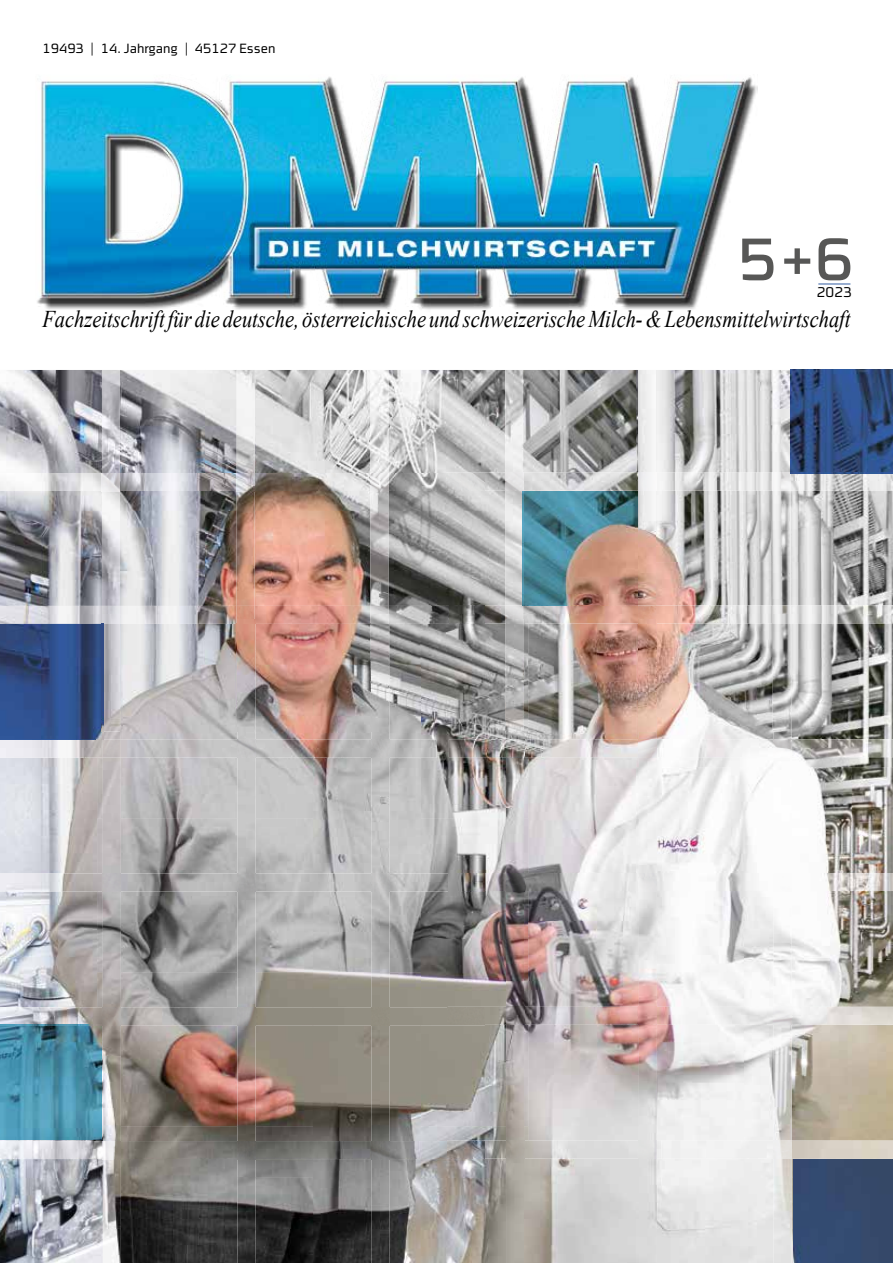
<style>
.page{position:relative;width:893px;height:1263px;background:#fff}
.page>*{position:absolute;margin:0;border:0;box-sizing:border-box;transform-origin:0 0}
.t1{font:60px "Cube OT";color:#575756}
.t2{font:italic 24px "Times New Roman";color:#000;scale:.85 1}
.t3{font:300 condensed 14.25px "Cube OT";color:#000}
.t4{font:300 condensed 13.5px "Cube OT";color:#000}
</style>
<div class="page">
<img style="left:37px;top:77px;width:721px;height:233px">
<hr style="left:818px;top:284px;width:32px;height:1px;background:#325ca3">
<img style="left:0;top:370px;width:636px;height:141px">
<img style="left:636px;top:370px;width:162px;height:397px">
<img style="left:798px;top:490px;width:95px;height:277px">
<img style="left:0;top:511px;width:421px;height:154px">
<img style="left:421px;top:511px;width:107px;height:752px">
<img style="left:528px;top:623px;width:108px;height:298px">
<img style="left:97px;top:665px;width:216px;height:461px">
<img style="left:313px;top:665px;width:108px;height:598px">
<img style="left:0;top:758px;width:97px;height:249px">
<img style="left:636px;top:767px;width:216px;height:154px">
<img style="left:852px;top:767px;width:41px;height:392px">
<img style="left:528px;top:921px;width:324px;height:256px">
<img style="left:0;top:1126px;width:151px;height:137px">
<img style="left:151px;top:1126px;width:162px;height:51px">
<img style="left:256px;top:1177px;width:57px;height:86px">
<img style="left:102px;top:370px;width:18px;height:236px">
<img style="left:0;top:473px;width:485px;height:18px">
<img style="left:102px;top:473px;width:18px;height:18px">
<img style="left:0;top:606px;width:485px;height:18px">
<img style="left:102px;top:606px;width:19px;height:657px">
<img style="left:0;top:740px;width:436px;height:18px">
<img style="left:0;top:873px;width:448px;height:18px">
<img style="left:0;top:1007px;width:448px;height:18px">
<img style="left:0;top:1141px;width:485px;height:18px">
<img style="left:237px;top:370px;width:19px;height:893px">
<img style="left:237px;top:473px;width:18px;height:18px">
<img style="left:237px;top:619px;width:18px;height:112px">
<img style="left:370px;top:370px;width:19px;height:893px">
<img style="left:370px;top:473px;width:18px;height:18px">
<img style="left:370px;top:615px;width:18px;height:116px">
<img style="left:505px;top:370px;width:18px;height:235px">
<img style="left:638px;top:370px;width:18px;height:235px">
<img style="left:773px;top:370px;width:18px;height:235px">
<img style="left:103px;top:615px;width:17px;height:9px">
<img style="left:103px;top:740px;width:18px;height:18px">
<img style="left:103px;top:873px;width:18px;height:18px">
<img style="left:103px;top:1007px;width:18px;height:18px">
<img style="left:103px;top:1141px;width:18px;height:18px">
<img style="left:238px;top:740px;width:18px;height:18px">
<img style="left:238px;top:873px;width:18px;height:18px">
<img style="left:238px;top:1007px;width:18px;height:18px">
<img style="left:238px;top:1141px;width:18px;height:18px">
<img style="left:371px;top:740px;width:18px;height:18px">
<img style="left:371px;top:873px;width:18px;height:18px">
<img style="left:371px;top:1007px;width:18px;height:18px">
<img style="left:371px;top:1141px;width:18px;height:18px">
<img style="left:506px;top:623px;width:18px;height:640px">
<img style="left:505px;top:623px;width:18px;height:108px">
<img style="left:639px;top:623px;width:18px;height:640px">
<img style="left:638px;top:623px;width:18px;height:108px">
<img style="left:774px;top:623px;width:18px;height:640px">
<img style="left:773px;top:623px;width:18px;height:108px">
<img style="left:446px;top:472px;width:447px;height:18px">
<img style="left:446px;top:473px;width:39px;height:17px">
<img style="left:505px;top:472px;width:18px;height:18px">
<img style="left:638px;top:472px;width:18px;height:18px">
<img style="left:773px;top:472px;width:18px;height:18px">
<img style="left:449px;top:605px;width:444px;height:18px">
<img style="left:449px;top:606px;width:36px;height:17px">
<img style="left:449px;top:739px;width:444px;height:18px">
<img style="left:639px;top:739px;width:18px;height:18px">
<img style="left:774px;top:739px;width:18px;height:18px">
<img style="left:485px;top:873px;width:408px;height:18px">
<img style="left:448px;top:873px;width:37px;height:18px">
<img style="left:506px;top:873px;width:18px;height:18px">
<img style="left:639px;top:873px;width:18px;height:18px">
<img style="left:774px;top:873px;width:18px;height:18px">
<img style="left:485px;top:1007px;width:408px;height:18px">
<img style="left:448px;top:1007px;width:37px;height:18px">
<img style="left:506px;top:1007px;width:18px;height:18px">
<img style="left:639px;top:1007px;width:18px;height:18px">
<img style="left:774px;top:1007px;width:18px;height:18px">
<img style="left:447px;top:1140px;width:446px;height:18px">
<img style="left:447px;top:1141px;width:38px;height:17px">
<img style="left:506px;top:1140px;width:18px;height:18px">
<img style="left:639px;top:1140px;width:18px;height:18px">
<img style="left:774px;top:1140px;width:18px;height:18px">
<img style="left:791px;top:370px;width:102px;height:103px">
<img style="left:121px;top:1159px;width:116px;height:104px">
<img style="left:0;top:624px;width:103px;height:116px">
<img style="left:102px;top:624px;width:2px;height:107px">
<img style="left:0;top:740px;width:103px;height:1px">
<img style="left:793px;top:1159px;width:100px;height:104px">
<img style="left:524px;top:1159px;width:115px;height:104px">
<img style="left:0;top:1025px;width:101px;height:115px">
<img style="left:523px;top:491px;width:115px;height:115px">
<p class="t4" style="left:43px;top:41px;width:234px">19493 | 14. Jahrgang | 45127 Essen</p>
<h1 class="t1" style="left:738px;top:225px;width:118px">5+6</h1>
<p class="t3" style="left:817px;top:284px;width:37px">2023</p>
<p class="t2" style="left:43px;top:303px;width:952px">Fachzeitschrift für die deutsche, österreichische und schweizerische Milch- &amp; Lebensmittelwirtschaft</p>
</div>
